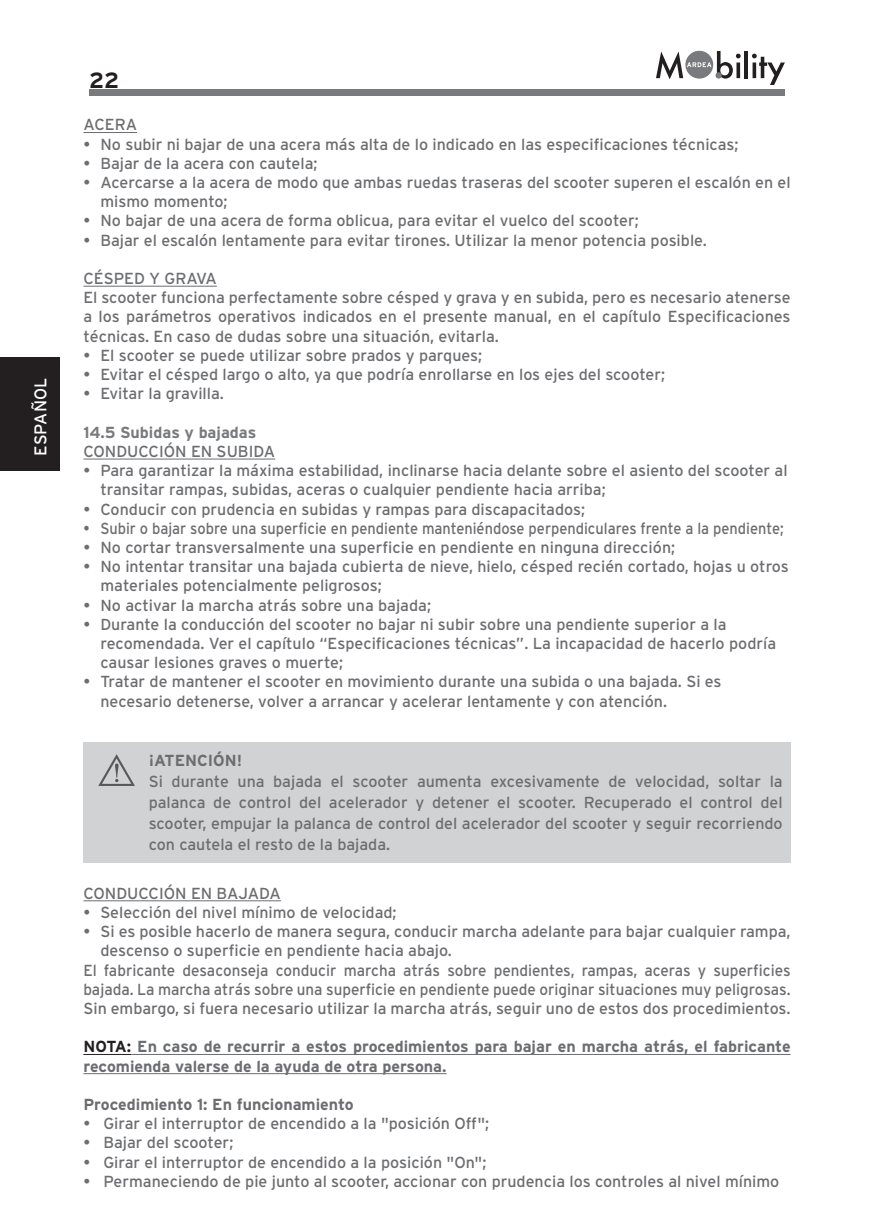
<style>
.page{position:relative;width:874px;height:1225px;background:#fff}
.page>*{position:absolute;margin:0;border:0;box-sizing:border-box;transform-origin:0 0}
.t1{font:700 22px "Interstate";color:#231f20}
.t2{font:17px "Interstate";letter-spacing:.005em;color:#fff}
.t3{font:16px/19.2px "Interstate";color:#6c6d70}
.t4{font:16px "Interstate";color:#6c6d70;scale:.95 1}
.t5{font:700 16px/19.2px "Interstate";color:#6c6d70}
.t6{font:16px "Interstate";color:#6c6d70;scale:.91 1}
.t7{font:700 16px "Interstate";color:#787a7d}
.s1{color:#231f20}
</style>
<div class="page">
<div style="left:89px;top:89px;width:695px;height:7px;background:#787a7d"></div>
<div style="left:0;top:357px;width:60px;height:114px;background:#231f20"></div>
<hr style="left:744px;top:51px;width:3px;height:27px;background:#231f20">
<svg style="left:752px;top:54px;width:32px;height:31px"></svg>
<svg style="left:656px;top:51px;width:84px;height:28px"></svg>
<div style="left:715px;top:72px;width:6px;height:7px;background:#787a7d;border-radius:50%"></div>
<hr style="left:83px;top:132px;width:54px;height:1px;background:#6c6d70">
<hr style="left:83px;top:286px;width:134px;height:1px;background:#6c6d70">
<hr style="left:83px;top:459px;width:192px;height:1px;background:#6c6d70">
<hr style="left:83px;top:900px;width:198px;height:1px;background:#6c6d70">
<hr style="left:83px;top:1054px;width:48px;height:1px;background:#231f20">
<hr style="left:131px;top:1054px;width:659px;height:1px;background:#6c6d70">
<hr style="left:83px;top:1073px;width:363px;height:1px;background:#6c6d70">
<div style="left:83px;top:742px;width:707px;height:120px;background:#d1d2d4"></div>
<svg style="left:98px;top:754px;width:37px;height:32px"></svg>
<p class="t2" style="left:31px;top:455px;width:79px;rotate:-90deg">ESPAÑOL</p>
<h1 class="t1" style="left:89px;top:68px;width:32px">22</h1>
<p class="t3" style="left:83px;top:115px;width:55px">ACERA</p>
<p class="t3" style="left:83px;top:134px;width:656px">• No subir ni bajar de una acera más alta de lo indicado en las especificaciones técnicas;</p>
<p class="t3" style="left:83px;top:153px;width:235px">• Bajar de la acera con cautela;</p>
<p class="t3" style="left:100px;top:173px;width:691px;text-indent:-17px">• Acercarse a la acera de modo que ambas ruedas traseras del scooter superen el escalón en el mismo momento;</p>
<p class="t3" style="left:83px;top:211px;width:556px">• No bajar de una acera de forma oblicua, para evitar el vuelco del scooter;</p>
<p class="t3" style="left:83px;top:230px;width:624px">• Bajar el escalón lentamente para evitar tirones. Utilizar la menor potencia posible.</p>
<p class="t3" style="left:83px;top:269px;width:708px">CÉSPED Y GRAVA<br>El scooter funciona perfectamente sobre césped y grava y en subida, pero es necesario atenerse a los parámetros operativos indicados en el presente manual, en el capítulo Especificaciones técnicas. En caso de dudas sobre una situación, evitarla.</p>
<p class="t3" style="left:83px;top:345px;width:400px">• El scooter se puede utilizar sobre prados y parques;</p>
<p class="t3" style="left:83px;top:365px;width:583px">• Evitar el césped largo o alto, ya que podría enrollarse en los ejes del scooter;</p>
<p class="t3" style="left:83px;top:384px;width:142px">• Evitar la gravilla.</p>
<p class="t7" style="left:83px;top:423px;width:174px">14.5 Subidas y bajadas</p>
<p class="t3" style="left:83px;top:441px;width:193px">CONDUCCIÓN EN SUBIDA</p>
<p class="t3" style="left:100px;top:461px;width:688px;text-indent:-17px">• Para garantizar la máxima estabilidad, inclinarse hacia delante sobre el asiento del scooter al transitar rampas, subidas, aceras o cualquier pendiente hacia arriba;</p>
<p class="t3" style="left:83px;top:499px;width:503px">• Conducir con prudencia en subidas y rampas para discapacitados;</p>
<p class="t6" style="left:83px;top:519px;width:770px">• Subir o bajar sobre una superficie en pendiente manteniéndose perpendiculares frente a la pendiente;</p>
<p class="t3" style="left:83px;top:537px;width:593px">• No cortar transversalmente una superficie en pendiente en ninguna dirección;</p>
<p class="t3" style="left:100px;top:557px;width:689px;text-indent:-17px">• No intentar transitar una bajada cubierta de nieve, hielo, césped recién cortado, hojas u otros materiales potencialmente peligrosos;</p>
<p class="t3" style="left:83px;top:595px;width:349px">• No activar la marcha atrás sobre una bajada;</p>
<p class="t3" style="left:100px;top:614px;width:677px;text-indent:-17px">• Durante la conducción del scooter no bajar ni subir sobre una pendiente superior a la recomendada. Ver el capítulo “Especificaciones técnicas”. La incapacidad de hacerlo podría causar lesiones graves o muerte;</p>
<p class="t3" style="left:100px;top:672px;width:622px;text-indent:-17px">• Tratar de mantener el scooter en movimiento durante una subida o una bajada. Si es necesario detenerse, volver a arrancar y acelerar lentamente y con atención.</p>
<p class="t5" style="left:149px;top:750px;width:95px">¡ATENCIÓN!</p>
<p class="t3" style="left:149px;top:770px;width:635px;line-height:21px;text-align:justify">Si durante una bajada el scooter aumenta excesivamente de velocidad, soltar la palanca de control del acelerador y detener el scooter. Recuperado el control del scooter, empujar la palanca de control del acelerador del scooter y seguir recorriendo con cautela el resto de la bajada.</p>
<p class="t3" style="left:83px;top:883px;width:199px">CONDUCCIÓN EN BAJADA</p>
<p class="t3" style="left:83px;top:902px;width:314px">• Selección del nivel mínimo de velocidad;</p>
<p class="t3" style="left:83px;top:921px;width:708px">• Si es posible hacerlo de manera segura, conducir marcha adelante para bajar cualquier rampa,</p>
<p class="t3" style="left:100px;top:941px;width:353px">descenso o superficie en pendiente hacia abajo.</p>
<p class="t4" style="left:83px;top:961px;width:745px">El fabricante desaconseja conducir marcha atrás sobre pendientes, rampas, aceras y superficies</p>
<p class="t4" style="left:83px;top:980px;width:745px">bajada. La marcha atrás sobre una superficie en pendiente puede originar situaciones muy peligrosas.</p>
<p class="t3" style="left:83px;top:998px;width:708px">Sin embargo, si fuera necesario utilizar la marcha atrás, seguir uno de estos dos procedimientos.</p>
<p class="t5" style="left:83px;top:1037px;width:708px"><span class="s1">NOTA:</span> En caso de recurrir a estos procedimientos para bajar en marcha atrás, el fabricante recomienda valerse de la ayuda de otra persona.</p>
<p class="t5" style="left:83px;top:1094px;width:272px">Procedimiento 1: En funcionamiento</p>
<p class="t3" style="left:83px;top:1113px;width:407px">• Girar el interruptor de encendido a la "posición Off";</p>
<p class="t3" style="left:83px;top:1133px;width:151px">• Bajar del scooter;</p>
<p class="t3" style="left:83px;top:1152px;width:404px">• Girar el interruptor de encendido a la posición "On";</p>
<p class="t3" style="left:83px;top:1171px;width:697px">• Permaneciendo de pie junto al scooter, accionar con prudencia los controles al nivel mínimo</p>
</div>
